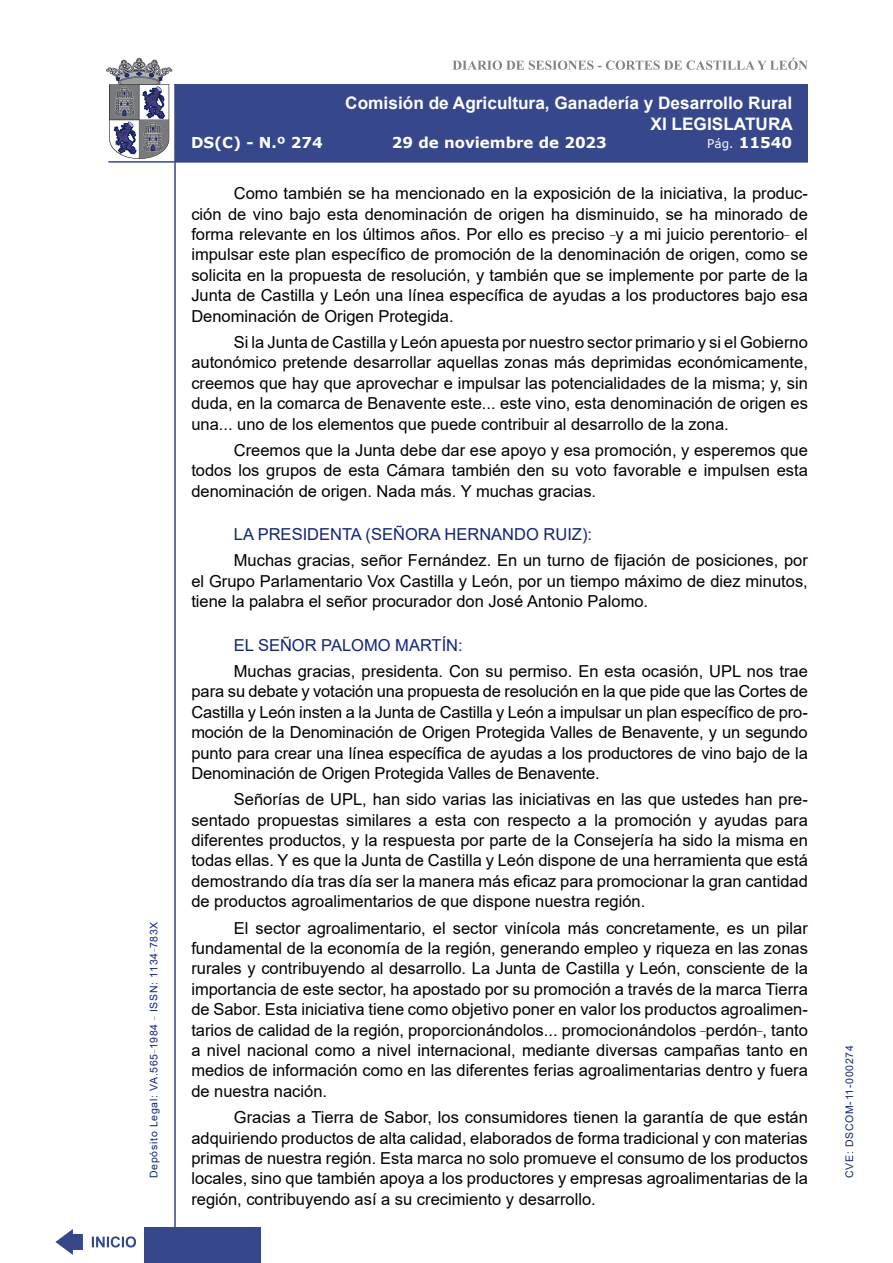
<style>
.page{position:relative;width:893px;height:1263px;background:#fff}
.page>*{position:absolute;margin:0;border:0;box-sizing:border-box;transform-origin:0 0}
.t1{font:700 17.25px/20.7px "Arial";color:#fff;text-align:right}
.t2{font:16.5px/20.4px "Arial";color:#000;text-align:justify}
.Orador{font:16.5px "Arial";color:#122678}
.t3{font:700 15px "Verdana";color:#fff}
.t4{font:10.5px "Arial";letter-spacing:.065em;color:#122678}
.s1{font-weight:400;font-size:12px}
</style>
<div class="page">
<svg style="left:452px;top:58px;width:356px;height:12px"></svg>
<hr style="left:174px;top:84px;width:2px;height:1179px;background:#36478c">
<div style="left:144px;top:1227px;width:117px;height:36px;background:#36478c"></div>
<div style="left:175px;top:84px;width:633px;height:78px;background:#36478c"></div>
<hr style="left:108px;top:161px;width:700px;height:2px;background:#36478c">
<svg style="left:92px;top:1236px;width:44px;height:11px"></svg>
<svg style="left:55px;top:1229px;width:28px;height:26px"></svg>
<svg style="left:106px;top:58px;width:66px;height:101px"></svg>
<p class="t4" style="left:146px;top:1178px;width:258px;rotate:-90deg">Depósito Legal: VA.565<sup>_</sup>1984 <sup>_</sup> ISSN: 1134<sup>_</sup>783X</p>
<p class="t1" style="left:345px;top:93px;width:449px">Comisión de Agricultura, Ganadería y Desarrollo Rural<br>XI LEGISLATURA</p>
<p class="t3" style="left:191px;top:132px;width:133px">DS(C) - N.º 274</p>
<p class="t3" style="left:392px;top:132px;width:216px">29 de noviembre de 2023</p>
<p class="t3" style="left:707px;top:132px;width:86px"><span class="s1">Pág.</span> 11540</p>
<p class="t2" style="left:191px;top:183px;width:618px;text-indent:43px">Como también se ha mencionado en la exposición de la iniciativa, la produc&shy;ción de vino bajo esta denominación de origen ha disminuido, se ha minorado de forma relevante en los últimos años. Por ello es preciso <sup>_</sup>y a mi juicio perentorio<sup>_</sup> el impulsar este plan específico de promoción de la denominación de origen, como se solicita en la propuesta de resolución, y también que se implemente por parte de la Junta de Castilla y León una línea específica de ayudas a los productores bajo esa Denominación de Origen Protegida.</p>
<p class="t2" style="left:191px;top:332px;width:618px;text-indent:43px">Si la Junta de Castilla y León apuesta por nuestro sector primario y si el Gobierno autonómico pretende desarrollar aquellas zonas más deprimidas económicamente, creemos que hay que aprovechar e impulsar las potencialidades de la misma; y, sin duda, en la comarca de Benavente este... este vino, esta denominación de origen es una... uno de los elementos que puede contribuir al desarrollo de la zona.</p>
<p class="t2" style="left:191px;top:440px;width:618px;text-indent:43px">Creemos que la Junta debe dar ese apoyo y esa promoción, y esperemos que todos los grupos de esta Cámara también den su voto favorable e impulsen esta denominación de origen. Nada más. Y muchas gracias.</p>
<p class="Orador" style="left:234px;top:523px;width:360px">LA PRESIDENTA (SEÑORA HERNANDO RUIZ):</p>
<p class="t2" style="left:191px;top:550px;width:618px;text-indent:43px">Muchas gracias, señor Fernández. En un turno de fijación de posiciones, por el Grupo Parlamentario Vox Castilla y León, por un tiempo máximo de diez minutos, tiene la palabra el señor procurador don José Antonio Palomo.</p>
<p class="Orador" style="left:234px;top:633px;width:230px">EL SEÑOR PALOMO MARTÍN:</p>
<p class="t2" style="left:191px;top:661px;width:618px;text-indent:43px">Muchas gracias, presidenta. Con su permiso. En esta ocasión, UPL nos trae para su debate y votación una propuesta de resolución en la que pide que las Cortes de Castilla y León insten a la Junta de Castilla y León a impulsar un plan específico de pro&shy;moción de la Denominación de Origen Protegida Valles de Benavente, y un segundo punto para crear una línea específica de ayudas a los productores de vino bajo de la Denominación de Origen Protegida Valles de Benavente.</p>
<p class="t2" style="left:191px;top:789px;width:618px;text-indent:43px">Señorías de UPL, han sido varias las iniciativas en las que ustedes han pre&shy;sentado propuestas similares a esta con respecto a la promoción y ayudas para diferentes productos, y la respuesta por parte de la Consejería ha sido la misma en todas ellas. Y es que la Junta de Castilla y León dispone de una herramienta que está demostrando día tras día ser la manera más eficaz para promocionar la gran cantidad de productos agroalimentarios de que dispone nuestra región.</p>
<p class="t2" style="left:191px;top:917px;width:618px;text-indent:43px">El sector agroalimentario, el sector vinícola más concretamente, es un pilar fundamental de la economía de la región, generando empleo y riqueza en las zonas rurales y contribuyendo al desarrollo. La Junta de Castilla y León, consciente de la importancia de este sector, ha apostado por su promoción a través de la marca Tierra de Sabor. Esta iniciativa tiene como objetivo poner en valor los productos agroalimen&shy;tarios de calidad de la región, proporcionándolos... promocionándolos <sup>_</sup>perdón<sup>_</sup>, tanto a nivel nacional como a nivel internacional, mediante diversas campañas tanto en medios de información como en las diferentes ferias agroalimentarias dentro y fuera de nuestra nación.</p>
<p class="t2" style="left:191px;top:1107px;width:618px;text-indent:43px">Gracias a Tierra de Sabor, los consumidores tienen la garantía de que están adquiriendo productos de alta calidad, elaborados de forma tradicional y con materias primas de nuestra región. Esta marca no solo promueve el consumo de los productos locales, sino que también apoya a los productores y empresas agroalimentarias de la región, contribuyendo así a su crecimiento y desarrollo.</p>
<p class="t4" style="left:842px;top:1178px;width:134px;rotate:-90deg">CVE: DSCOM-11-000274</p>
</div>
